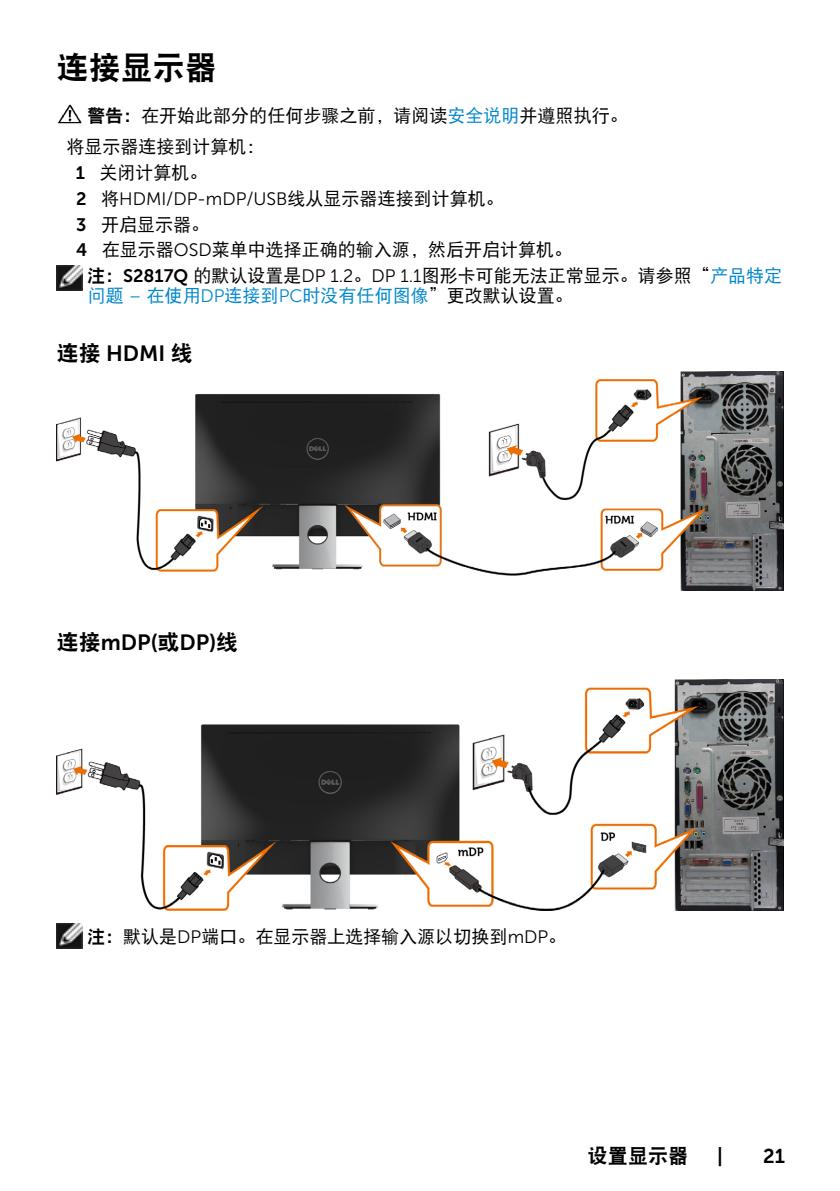
<style>
.page{position:relative;width:840px;height:1191px;background:#fff}
.page>*{position:absolute;margin:0;border:0;box-sizing:border-box;transform-origin:0 0}
.Head2{font:32px "DF Hei W9";color:#000}
.Note{font:22px "Museo Sans For Dell 700";color:#000}
.Head4{font:22px "Museo Sans For Dell 700";color:#000}
.t1{font:20px "DF Hei W9";color:#000}
.t2{font:20px "Museo Sans For Dell 700";color:#000}
.Note-2{font:18px/20px "DF Hei W5";color:#000}
.Paragraph{font:18px "DF Hei W5";color:#000}
.Caution_Warning{font:18px "DF Hei W5";color:#000}
.Paragraph-2{font:18px "Museo Sans For Dell 300";color:#000}
.s1{font-family:"DF Hei W9"}
.s2{color:#0087cb}
.s3{font-family:"Museo Sans For Dell 700"}
.s4{font-family:"DF Hei W5"}
.s5{font-family:"Museo Sans For Dell 300"}
.s6{font-family:"Museo Sans For Dell 300";color:#0087cb}
</style>
<div class="page">
<img style="left:57px;top:104px;width:25px;height:20px">
<img style="left:57px;top:265px;width:25px;height:25px">
<img style="left:57px;top:372px;width:725px;height:219px">
<img style="left:57px;top:679px;width:725px;height:231px">
<img style="left:57px;top:923px;width:25px;height:26px">
<p class="Head2" style="left:57px;top:52px;width:161px">连接显示器</p>
<p class="Caution_Warning" style="left:87px;top:107px;width:541px"><span class="s1">警告：</span>在开始此部分的任何步骤之前，请阅读<span class="s2">安全说明</span>并遵照执行。</p>
<p class="Paragraph" style="left:66px;top:138px;width:200px">将显示器连接到计算机：</p>
<p class="Paragraph" style="left:76px;top:164px;width:133px"><span class="s3">1</span> 关闭计算机。</p>
<p class="Paragraph-2" style="left:76px;top:189px;width:429px"><span class="s3">2</span> <span class="s4">将</span>HDMI/DP-mDP/USB<span class="s4">线从显示器连接到计算机。</span></p>
<p class="Paragraph" style="left:76px;top:215px;width:134px"><span class="s3">3</span> 开启显示器。</p>
<p class="Paragraph" style="left:76px;top:241px;width:497px"><span class="s3">4</span> 在显示器<span class="s5">OSD</span>菜单中选择正确的输入源，然后开启计算机。</p>
<p class="Note-2" style="left:87px;top:265px;width:696px"><span class="s1">注：</span><span class="s3">S2817Q</span> 的默认设置是<span class="s5">DP 1.2</span>。<span class="s5">DP 1.1</span>图形卡可能无法正常显示。请参照“<span class="s2">产品特定问题</span> <span class="s6">–</span> <span class="s2">在使用</span><span class="s6">DP</span><span class="s2">连接到</span><span class="s6">PC</span><span class="s2">时没有任何图像</span>”更改默认设置。</p>
<p class="Head4" style="left:57px;top:341px;width:137px"><span class="s1">连接</span> HDMI <span class="s1">线</span></p>
<p class="Note" style="left:57px;top:630px;width:183px"><span class="s1">连接</span>mDP(<span class="s1">或</span>DP)<span class="s1">线</span></p>
<p class="Note-2" style="left:87px;top:926px;width:480px"><span class="s1">注：</span>默认是<span class="s5">DP</span>端口。在显示器上选择输入源以切换到<span class="s5">mDP</span>。</p>
<p class="t1" style="left:587px;top:1145px;width:101px">设置显示器</p>
<p class="t2" style="left:716px;top:1144px;width:7px">|</p>
<p class="t2" style="left:762px;top:1144px;width:23px">21</p>
</div>
